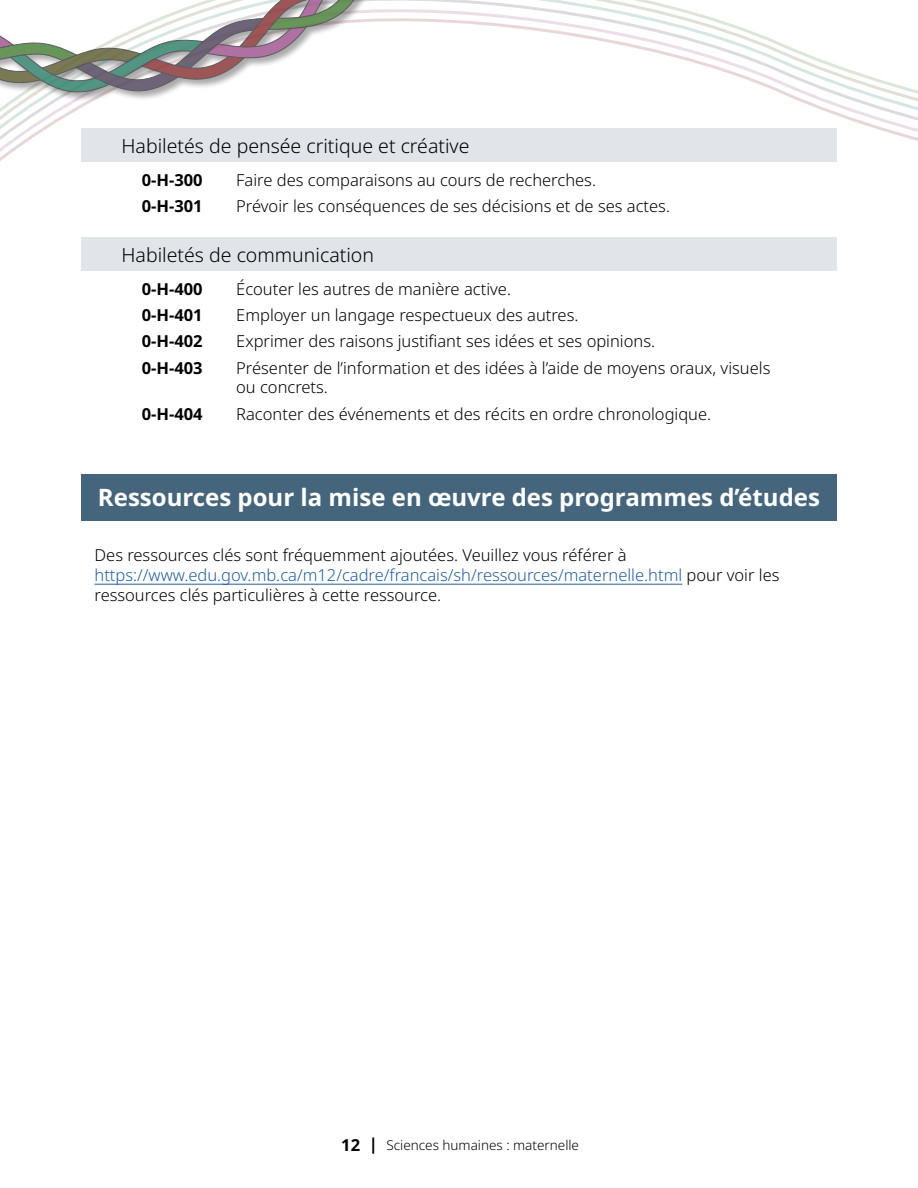
<style>
.page{position:relative;width:918px;height:1188px;background:#fff}
.page>*{position:absolute;margin:0;border:0;box-sizing:border-box;transform-origin:0 0}
.H2_White{font:700 24px "Noto Sans";color:#fff}
.GLO{font:300 19.5px "Noto Sans";color:#000}
.Learning_Outcome{font:300 16.5px/19.8px "Noto Sans";color:#000}
.Paragraph{font:300 16.5px/19.8px "Noto Sans";color:#000}
.Learning_Outcome-2{font:700 16.5px "Noto Sans";color:#000}
.t1{font:300 13.5px "Noto Sans";color:#000}
.s1{color:#215e9e}
.s2{font-weight:700;font-size:16.5px}
</style>
<div class="page">
<svg style="left:0;top:0;width:918px;height:161px"></svg>
<div style="left:0;top:0;width:515px;height:102px;background:#000;opacity:.4"></div>
<svg style="left:0;top:0;width:407px;height:96px"></svg>
<div style="left:81px;top:129px;width:756px;height:33px;background:#e1e4e8"></div>
<div style="left:81px;top:237px;width:756px;height:33px;background:#e1e4e8"></div>
<div style="left:81px;top:474px;width:756px;height:46px;background:#45657d"></div>
<hr style="left:94px;top:584px;width:588px;height:1px;background:#215e9e">
<h4 class="GLO" style="left:122px;top:132px;width:350px">Habiletés de pensée critique et créative</h4>
<p class="Learning_Outcome-2" style="left:142px;top:168px;width:63px">0-H-300</p>
<p class="Learning_Outcome" style="left:236px;top:170px;width:361px">Faire des comparaisons au cours de recherches.</p>
<p class="Learning_Outcome-2" style="left:142px;top:195px;width:63px">0-H-301</p>
<p class="Learning_Outcome" style="left:236px;top:197px;width:435px">Prévoir les conséquences de ses décisions et de ses actes.</p>
<h4 class="GLO" style="left:122px;top:241px;width:254px">Habiletés de communication</h4>
<p class="Learning_Outcome-2" style="left:142px;top:277px;width:63px">0-H-400</p>
<p class="Learning_Outcome" style="left:236px;top:279px;width:276px">Écouter les autres de manière active.</p>
<p class="Learning_Outcome-2" style="left:142px;top:303px;width:63px">0-H-401</p>
<p class="Learning_Outcome" style="left:236px;top:306px;width:344px">Employer un langage respectueux des autres.</p>
<p class="Learning_Outcome-2" style="left:142px;top:330px;width:63px">0-H-402</p>
<p class="Learning_Outcome" style="left:236px;top:332px;width:420px">Exprimer des raisons justifiant ses idées et ses opinions.</p>
<p class="Learning_Outcome-2" style="left:142px;top:356px;width:63px">0-H-403</p>
<p class="Learning_Outcome" style="left:236px;top:358px;width:536px">Présenter de l’information et des idées à l’aide de moyens oraux, visuels ou concrets.</p>
<p class="Learning_Outcome-2" style="left:142px;top:402px;width:63px">0-H-404</p>
<p class="Learning_Outcome" style="left:236px;top:404px;width:477px">Raconter des événements et des récits en ordre chronologique.</p>
<h2 class="H2_White" style="left:98px;top:481px;width:724px">Ressources pour la mise en œuvre des programmes d’études</h2>
<p class="Paragraph" style="left:94px;top:546px;width:687px">Des ressources clés sont fréquemment ajoutées. Veuillez vous référer à <span class="s1">https://www.edu.gov.mb.ca/m12/cadre/francais/sh/ressources/maternelle.html</span> pour voir les ressources clés particulières à cette ressource.</p>
<p class="t1" style="left:341px;top:1135px;width:239px"><span class="s2">12 |</span> Sciences humaines : maternelle</p>
</div>
